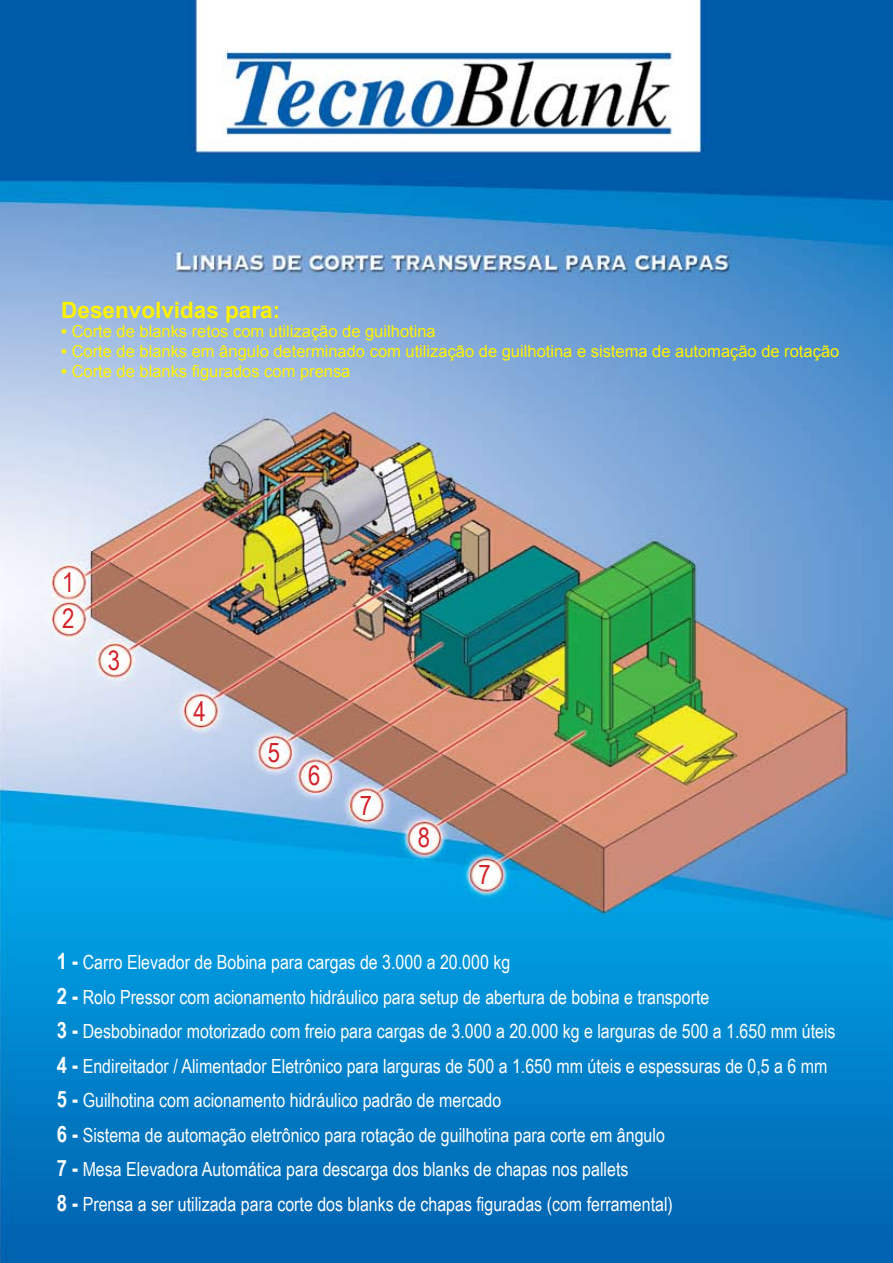
<style>
.page{position:relative;width:893px;height:1263px;background:#fff}
.page>*{position:absolute;margin:0;border:0;box-sizing:border-box;transform-origin:0 0}
.t1{font:27px/36.5px "Arial Narrow";color:#d2232a}
.t2{font:700 22.5px "Arial";color:#fff200}
.t3{font:19.5px/34.5px "Arial Narrow";color:#fff}
.t4{font:16.5px "Arial";color:#fff200}
.s1{font-weight:700}
.s2{font-weight:700;font-size:22.5px}
</style>
<div class="page">
<img style="left:0;top:0;width:893px;height:1263px">
<p class="t2" style="left:61px;top:297px;width:220px">Desenvolvidas para:</p>
<p class="t4" style="left:61px;top:322px;width:376px"><span class="s1">•</span> Corte de blanks retos com utilização de guilhotina</p>
<p class="t4" style="left:61px;top:342px;width:779px"><span class="s1">•</span> Corte de blanks em ângulo determinado com utilização de guilhotina e sistema de automação de rotação</p>
<p class="t4" style="left:61px;top:362px;width:291px"><span class="s1">•</span> Corte de blanks figurados com prensa</p>
<h1 class="t1" style="left:62px;top:564px;width:14px">1<br>2</h1>
<h1 class="t1" style="left:108px;top:642px;width:14px">3</h1>
<h1 class="t1" style="left:193px;top:693px;width:14px">4</h1>
<h1 class="t1" style="left:268px;top:734px;width:14px">5</h1>
<h1 class="t1" style="left:308px;top:758px;width:14px">6</h1>
<h1 class="t1" style="left:360px;top:787px;width:14px">7</h1>
<h1 class="t1" style="left:418px;top:820px;width:14px">8</h1>
<h1 class="t1" style="left:478px;top:856px;width:14px">7</h1>
<p class="t3" style="left:57px;top:945px;width:780px"><span class="s2">1 -</span> Carro Elevador de Bobina para cargas de 3.000 a 20.000 kg<br><span class="s2">2 -</span> Rolo Pressor com acionamento hidráulico para setup de abertura de bobina e transporte<br><span class="s2">3 -</span> Desbobinador motorizado com freio para cargas de 3.000 a 20.000 kg e larguras de 500 a 1.650 mm úteis <span class="s2">4 -</span> Endireitador / Alimentador Eletrônico para larguras de 500 a 1.650 mm úteis e espessuras de 0,5 a 6 mm <span class="s2">5 -</span> Guilhotina com acionamento hidráulico padrão de mercado<br><span class="s2">6 -</span> Sistema de automação eletrônico para rotação de guilhotina para corte em ângulo<br><span class="s2">7 -</span> Mesa Elevadora Automática para descarga dos blanks de chapas nos pallets<br><span class="s2">8 -</span> Prensa a ser utilizada para corte dos blanks de chapas figuradas (com ferramental)</p>
</div>
